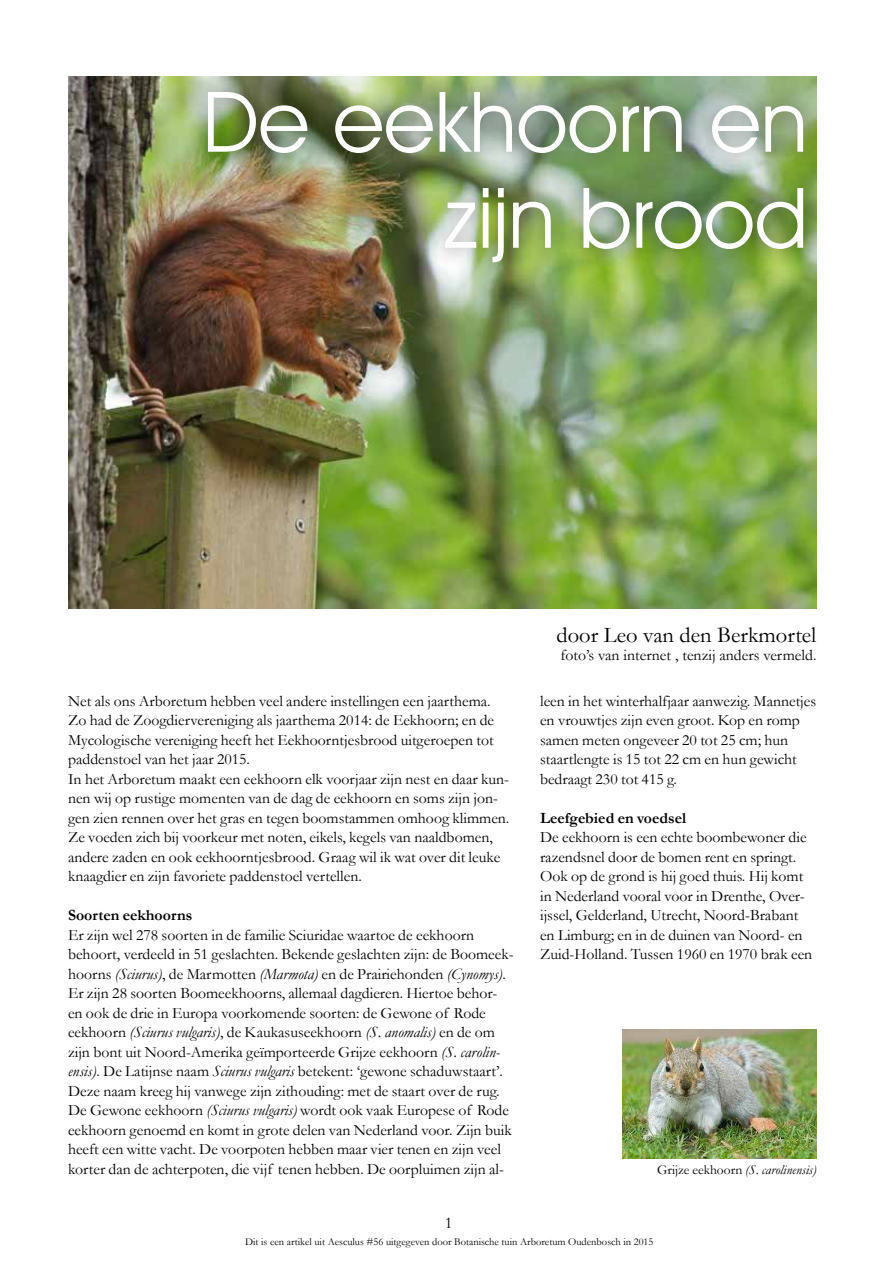
<style>
.page{position:relative;width:893px;height:1263px;background:#fff}
.page>*{position:absolute;margin:0;border:0;box-sizing:border-box;transform-origin:0 0}
.t1{font:84px/96px "Avant Garde IT Cby BT";color:#fff;text-align:right}
.t2{font:22.5px "Garamond";color:#000}
.t3{font:16.5px "Garamond";color:#000}
.t4{font:15.75px/19.5px "Garamond";color:#000}
.t5{font:700 15.75px "Garamond";color:#000}
.t6{font:italic 13.5px "Garamond";color:#000}
.t7{font:10.5px "Garamond";color:#000}
.s1{font-style:italic}
.s2{font-style:normal}
</style>
<div class="page">
<img style="left:68px;top:77px;width:748px;height:531px">
<div style="left:188px;top:72px;width:635px;height:209px;background:#000;opacity:.48"></div>
<img style="left:622px;top:1029px;width:194px;height:129px">
<h1 class="t1" style="left:202px;top:73px;width:607px">De eekhoorn en zijn brood</h1>
<p class="t4" style="left:68px;top:690px;width:443px">Net als ons Arboretum hebben veel andere instellingen een jaarthema.<br>Zo had de Zoogdiervereniging als jaarthema 2014: de Eekhoorn; en de Mycologische vereniging heeft het Eekhoorntjesbrood uitgeroepen tot paddenstoel van het jaar 2015.<br>In het Arboretum maakt een eekhoorn elk voorjaar zijn nest en daar kun&shy;nen wij op rustige momenten van de dag de eekhoorn en soms zijn jon&shy;gen zien rennen over het gras en tegen boomstammen omhoog klimmen.<br>Ze voeden zich bij voorkeur met noten, eikels, kegels van naaldbomen, andere zaden en ook eekhoorntjesbrood. Graag wil ik wat over dit leuke knaagdier en zijn favoriete paddenstoel vertellen.</p>
<p class="t5" style="left:68px;top:904px;width:126px">Soorten eekhoorns</p>
<p class="t4" style="left:68px;top:924px;width:447px">Er zijn wel 278 soorten in de familie Sciuridae waartoe de eekhoorn behoort, verdeeld in 51 geslachten. Bekende geslachten zijn: de Boomeek&shy;hoorns <span class="s1">(Sciurus)</span>, de Marmotten <span class="s1">(Marmota)</span> en de Prairiehonden <span class="s1">(Cynomys)</span>.<br>Er zijn 28 soorten Boomeekhoorns, allemaal dagdieren. Hiertoe behor&shy;en ook de drie in Europa voorkomende soorten: de Gewone of Rode eekhoorn <span class="s1">(Sciurus vulgaris)</span>, de Kaukasuseekhoorn <span class="s1">(S. anomalis)</span> en de om zijn bont uit Noord-Amerika geïmporteerde Grijze eekhoorn <span class="s1">(S. carolin&shy;ensis)</span>. De Latijnse naam <span class="s1">Sciurus vulgaris</span> betekent: ‘gewone schaduwstaart’.<br>Deze naam kreeg hij vanwege zijn zithouding: met de staart over de rug.<br>De Gewone eekhoorn <span class="s1">(Sciurus vulgaris)</span> wordt ook vaak Europese of Rode eekhoorn genoemd en komt in grote delen van Nederland voor. Zijn buik heeft een witte vacht. De voorpoten hebben maar vier tenen en zijn veel korter dan de achterpoten, die vijf tenen hebben. De oorpluimen zijn al-</p>
<h2 class="t2" style="left:556px;top:620px;width:261px">door Leo van den Berkmortel</h2>
<p class="t4" style="left:560px;top:645px;width:258px">foto’s van internet , tenzij anders vermeld.</p>
<p class="t4" style="left:540px;top:690px;width:278px">leen in het winterhalfjaar aanwezig. Mannetjes en vrouwtjes zijn even groot. Kop en romp samen meten ongeveer 20 tot 25 cm; hun staartlengte is 15 tot 22 cm en hun gewicht bedraagt 230 tot 415 g.</p>
<p class="t5" style="left:540px;top:807px;width:148px">Leefgebied en voedsel</p>
<p class="t4" style="left:540px;top:827px;width:274px">De eekhoorn is een echte boombewoner die razendsnel door de bomen rent en springt.<br>Ook op de grond is hij goed thuis. Hij komt in Nederland vooral voor in Drenthe, Over&shy;ijssel, Gelderland, Utrecht, Noord-Brabant en Limburg; en in de duinen van Noord- en Zuid-Holland. Tussen 1960 en 1970 brak een</p>
<p class="t6" style="left:657px;top:1160px;width:161px"><span class="s2">Grijze eekhoorn</span> (S. carolinensis)</p>
<p class="t3" style="left:445px;top:1212px;width:9px">1</p>
<p class="t7" style="left:245px;top:1235px;width:410px">Dit is een artikel uit Aesculus #56 uitgegeven door Botanische tuin Arboretum Oudenbosch in 2015</p>
</div>
